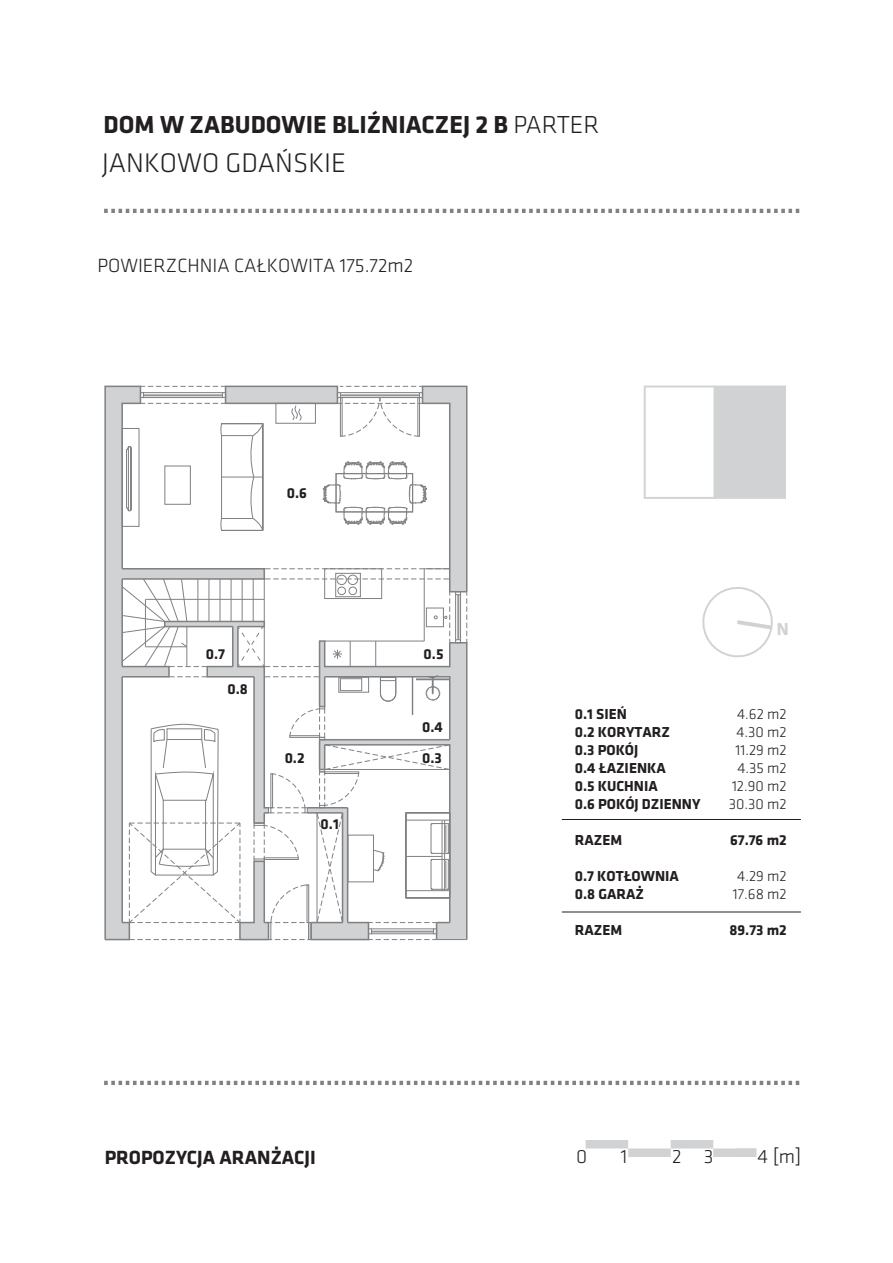
<style>
.page{position:relative;width:893px;height:1263px;background:#fff}
.page>*{position:absolute;margin:0;border:0;box-sizing:border-box;transform-origin:0 0}
.t1{font:300 27.9px "Klavika";color:#231f20}
.t2{font:700 25.5px "Klavika";color:#231f20}
.t3{font:300 19.8px "Klavika";color:#231f20}
.t4{font:700 19.8px "Klavika";color:#231f20}
.t5{font:700 18px "Klavika";color:#d0d2d3}
.t6{font:700 15px/18px "Klavika";color:#231f20}
.t7{font:300 15px/18px "Klavika";color:#231f20;text-align:center}
.s1{font-weight:300}
</style>
<div class="page">
<svg style="left:104px;top:209px;width:696px;height:4px"></svg>
<svg style="left:104px;top:1081px;width:696px;height:4px"></svg>
<div style="left:713px;top:1149px;width:42px;height:8px;background:#d0d2d3"></div>
<div style="left:736px;top:1149px;width:20px;height:8px;background:#d0d2d3"></div>
<div style="left:670px;top:1140px;width:43px;height:9px;background:#d0d2d3"></div>
<div style="left:628px;top:1149px;width:42px;height:8px;background:#d0d2d3"></div>
<div style="left:585px;top:1140px;width:43px;height:9px;background:#d0d2d3"></div>
<svg style="left:702px;top:587px;width:71px;height:71px"></svg>
<svg style="left:561px;top:819px;width:240px;height:1px"></svg>
<svg style="left:561px;top:911px;width:240px;height:2px"></svg>
<svg style="left:104px;top:385px;width:364px;height:556px"></svg>
<div style="left:643px;top:386px;width:143px;height:113px;border:2px solid #d0d2d3"></div>
<hr style="left:713px;top:387px;width:2px;height:111px;background:#d0d2d3">
<div style="left:714px;top:387px;width:71px;height:111px;background:#d0d2d3"></div>
<h2 class="t2" style="left:104px;top:106px;width:497px">DOM W ZABUDOWIE BLIŹNIACZEJ 2 B <span class="s1">PARTER</span></h2>
<h1 class="t1" style="left:102px;top:146px;width:245px">JANKOWO GDAŃSKIE</h1>
<h3 class="t3" style="left:97px;top:253px;width:317px">POWIERZCHNIA CAŁKOWITA 175.72m2</h3>
<p class="t6" style="left:287px;top:483px;width:22px">0.6</p>
<p class="t6" style="left:206px;top:645px;width:21px">0.7</p>
<p class="t6" style="left:227px;top:679px;width:22px">0.8</p>
<p class="t6" style="left:423px;top:645px;width:21px">0.5</p>
<p class="t6" style="left:422px;top:718px;width:22px">0.4</p>
<p class="t6" style="left:285px;top:748px;width:21px">0.2</p>
<p class="t6" style="left:422px;top:749px;width:21px">0.3</p>
<p class="t6" style="left:320px;top:814px;width:20px">0.1</p>
<p class="t6" style="left:575px;top:705px;width:127px">0.1 SIEŃ<br>0.2 KORYTARZ<br>0.3 POKÓJ<br>0.4 ŁAZIENKA<br>0.5 KUCHNIA<br>0.6 POKÓJ DZIENNY</p>
<p class="t6" style="left:575px;top:831px;width:49px">RAZEM</p>
<p class="t6" style="left:575px;top:867px;width:106px">0.7 KOTŁOWNIA<br>0.8 GARAŻ</p>
<p class="t6" style="left:575px;top:921px;width:49px">RAZEM</p>
<p class="t5" style="left:788px;top:642px;width:14px;rotate:180deg">N</p>
<p class="t7" style="left:728px;top:704px;width:60px">4.62 m2<br>4.30 m2<br>11.29 m2<br>4.35 m2<br>12.90 m2<br>30.30 m2</p>
<p class="t6" style="left:730px;top:830px;width:58px">67.76 m2</p>
<p class="t7" style="left:733px;top:866px;width:55px;text-align:left">4.29 m2<br>17.68 m2</p>
<p class="t6" style="left:729px;top:920px;width:59px">89.73 m2</p>
<h3 class="t4" style="left:105px;top:1143px;width:212px">PROPOZYCJA ARANŻACJI</h3>
<h3 class="t3" style="left:576px;top:1145px;width:13px">0</h3>
<h3 class="t3" style="left:621px;top:1145px;width:8px">1</h3>
<h3 class="t3" style="left:672px;top:1145px;width:43px">2 3</h3>
<h3 class="t3" style="left:757px;top:1145px;width:45px">4 [m]</h3>
</div>
